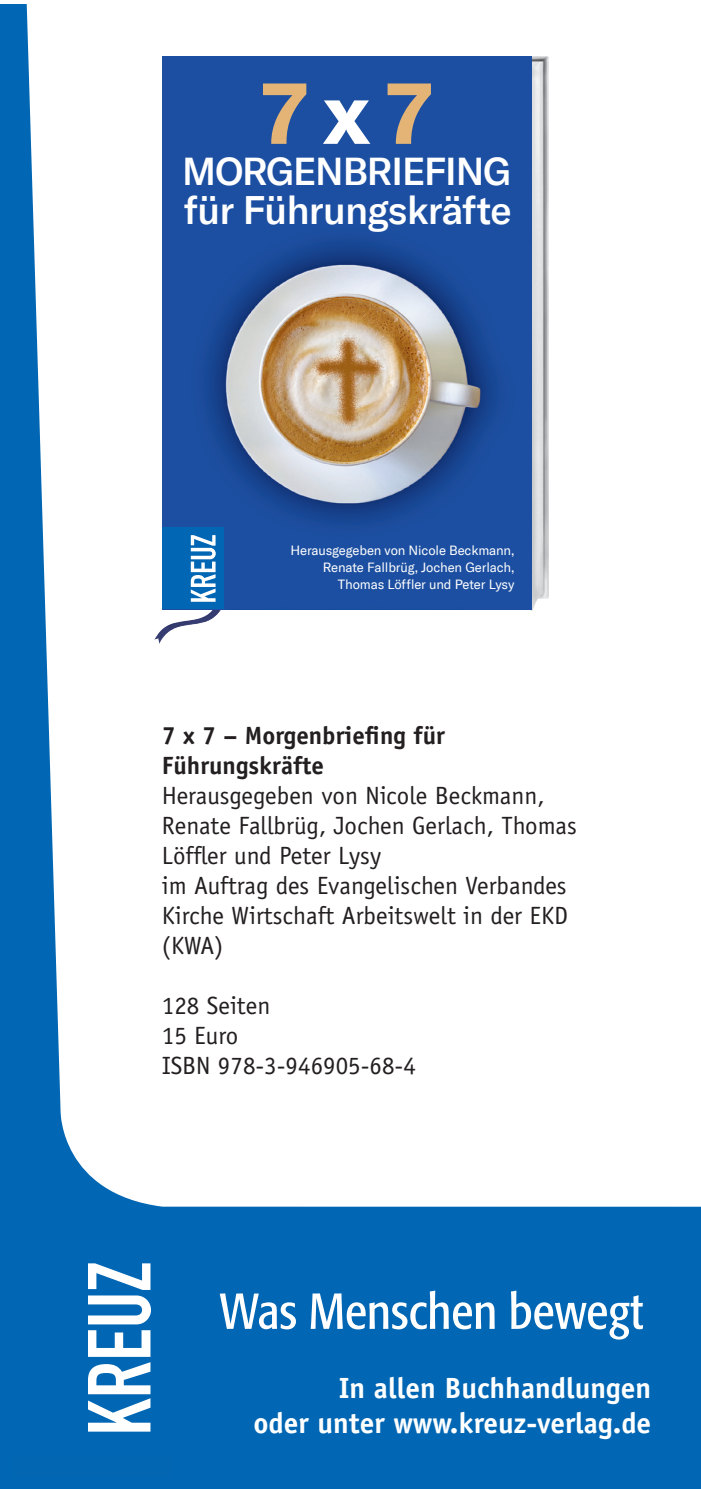
<style>
.page{position:relative;width:701px;height:1489px;background:#fff}
.page>*{position:absolute;margin:0;border:0;box-sizing:border-box;transform-origin:0 0}
.t1{font:87.75px "DIN Engschrift";color:#fff}
.t2{font:700 86.75px "GT America";color:#e4b376}
.t3{font:condensed 50px "Formata";color:#fff}
.t4{font:500 38.75px "GT America";letter-spacing:-.02em;color:#fff}
.t5{font:500 38px "GT America";letter-spacing:-.03em;color:#fff}
.t6{font:700 29.25px/34.5px "Officina Sans";color:#fff;text-align:right}
.t7{font:25px/30px "Officina Sans";color:#231f20}
.t8{font:700 25px/30px "Officina Sans";color:#231f20}
.t9{font:13px/17.2px "GT America";letter-spacing:-.01em;color:#fff;text-align:right}
.s1{color:#fff}
</style>
<div class="page">
<div style="left:12px;top:4px;width:688px;height:1484px;background:#0166b3"></div>
<div style="left:26px;top:4px;width:674px;height:1202px;background:#fff"></div>
<div style="left:0;top:4px;width:13px;height:1484px;background:#0166b3"></div>
<img style="left:154px;top:604px;width:69px;height:40px">
<img style="left:227px;top:56px;width:321px;height:555px">
<img style="left:162px;top:56px;width:369px;height:553px">
<div style="left:162px;top:527px;width:61px;height:82px;background:#0166b3"></div>
<svg style="left:191px;top:535px;width:25px;height:66px"></svg>
<h2 class="t2" style="left:261px;top:57px;width:172px">7 <span class="s1">x</span> 7</h2>
<h3 class="t5" style="left:182px;top:147px;width:330px">MORGENBRIEFING</h3>
<h3 class="t4" style="left:184px;top:185px;width:329px">für Führungskräfte</h3>
<p class="t9" style="left:290px;top:541px;width:225px">Herausgegeben von Nicole Beckmann,<br>Renate Fallbrüg, Jochen Gerlach,<br>Thomas Löffler und Peter Lysy</p>
<p class="t8" style="left:162px;top:719px;width:284px">7 x 7 – Morgenbriefing für<br>Führungskräfte</p>
<p class="t7" style="left:162px;top:780px;width:416px">Herausgegeben von Nicole Beckmann,<br>Renate Fallbrüg, Jochen Gerlach, Thomas<br>Löffler und Peter Lysy<br>im Auftrag des Evangelischen Verbandes<br>Kirche Wirtschaft Arbeitswelt in der EKD (KWA)</p>
<p class="t7" style="left:162px;top:990px;width:255px">128 Seiten<br>15 Euro<br>ISBN 978-3-946905-68-4</p>
<h1 class="t1" style="left:68px;top:1435px;width:175px;rotate:-90deg">KREUZ</h1>
<h3 class="t3" style="left:220px;top:1281px;width:424px">Was Menschen bewegt</h3>
<p class="t6" style="left:253px;top:1370px;width:399px">In allen Buchhandlungen<br>oder unter www.kreuz-verlag.de</p>
</div>
